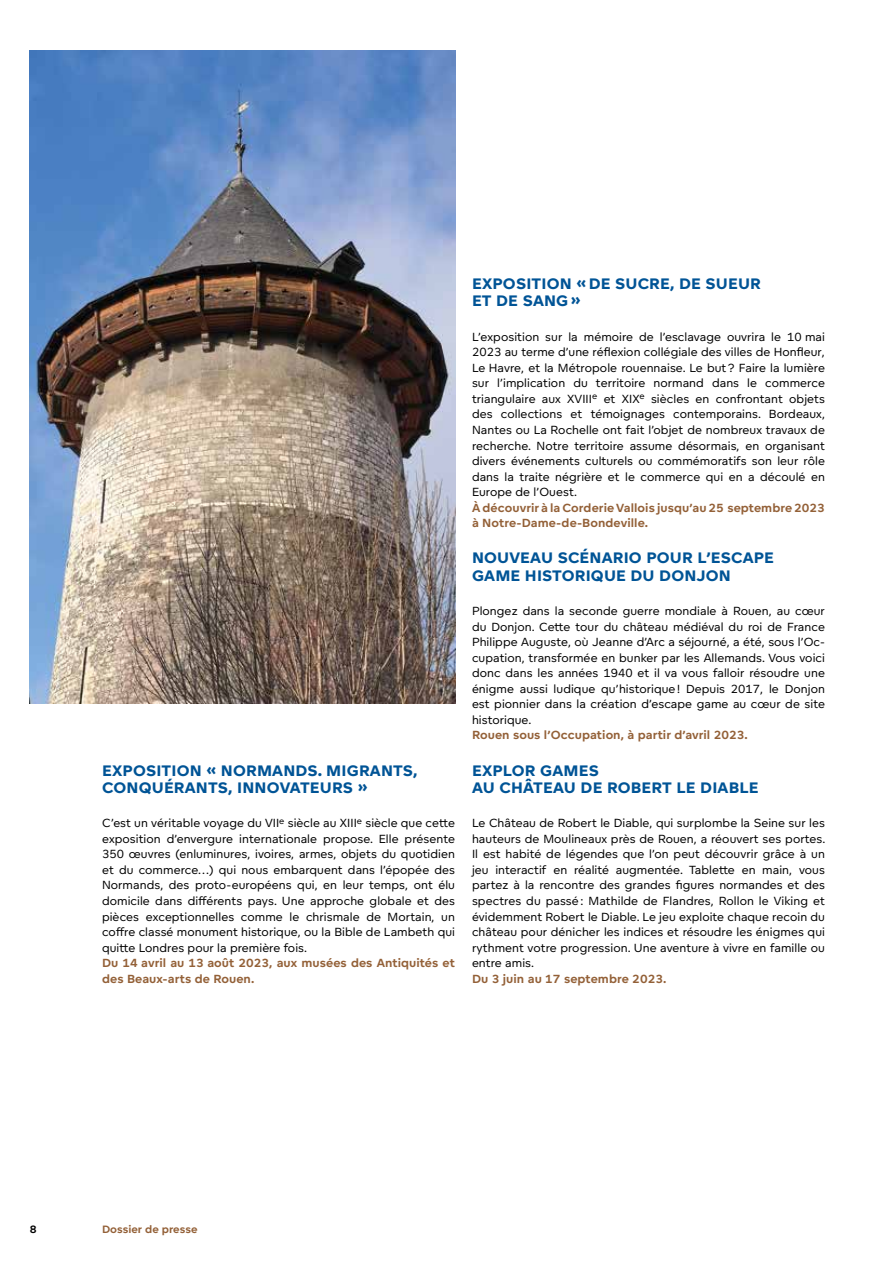
<style>
.page{position:relative;width:893px;height:1263px;background:#fff}
.page>*{position:absolute;margin:0;border:0;box-sizing:border-box;transform-origin:0 0}
.t1{font:800 15px/17.2px "Foundry Unie";letter-spacing:.01em;color:#005496}
.t2{font:11.7px/15.5px "Foundry Unie";letter-spacing:.005em;color:#000;text-align:justify}
.t3{font:700 11.7px/15.5px "Foundry Unie";letter-spacing:.005em;color:#936037}
.t4{font:700 10.5px "Foundry Unie";color:#936037}
.t5{font:700 10.5px "Foundry Unie";color:#000}
</style>
<div class="page">
<img style="left:30px;top:50px;width:425px;height:653px">
<p class="t1" style="left:102px;top:761px;width:317px">EXPOSITION « NORMANDS. MIGRANTS,<br>CONQUÉRANTS, INNOVATEURS »</p>
<p class="t2" style="left:102px;top:815px;width:354px">C’est un véritable voyage du VII<sup>e</sup> siècle au XIII<sup>e</sup> siècle que cette exposition d’envergure internationale propose. Elle présente 350 œuvres (enluminures, ivoires, armes, objets du quotidien et du commerce…) qui nous embarquent dans l’épopée des Normands, des proto-européens qui, en leur temps, ont élu domicile dans différents pays. Une approche globale et des pièces exceptionnelles comme le chrismale de Mortain, un coffre classé monument historique, ou la Bible de Lambeth qui quitte Londres pour la première fois.</p>
<p class="t3" style="left:102px;top:955px;width:354px">Du 14 avril au 13 août 2023, aux musées des Antiquités et des Beaux-arts de Rouen.</p>
<p class="t1" style="left:472px;top:275px;width:291px">EXPOSITION « DE SUCRE, DE SUEUR<br>ET DE SANG »</p>
<p class="t2" style="left:472px;top:329px;width:354px">L’exposition sur la mémoire de l’esclavage ouvrira le 10 mai 2023 au terme d’une réflexion collégiale des villes de Honfleur, Le Havre, et la Métropole rouennaise. Le but ? Faire la lumière sur l’implication du territoire normand dans le commerce triangulaire aux XVIII<sup>e</sup> et XIX<sup>e</sup> siècles en confrontant objets des collections et témoignages contemporains. Bordeaux, Nantes ou La Rochelle ont fait l’objet de nombreux travaux de recherche. Notre territoire assume désormais, en organisant divers événements culturels ou commémoratifs son leur rôle dans la traite négrière et le commerce qui en a découlé en Europe de l’Ouest.</p>
<p class="t3" style="left:472px;top:499px;width:354px">À découvrir à la Corderie Vallois jusqu’au 25 septembre 2023 à Notre-Dame-de-Bondeville.</p>
<p class="t1" style="left:472px;top:549px;width:304px">NOUVEAU SCÉNARIO POUR L’ESCAPE<br>GAME HISTORIQUE DU DONJON</p>
<p class="t2" style="left:472px;top:603px;width:354px">Plongez dans la seconde guerre mondiale à Rouen, au cœur du Donjon. Cette tour du château médiéval du roi de France Philippe Auguste, où Jeanne d’Arc a séjourné, a été, sous l’Oc&shy;cupation, transformée en bunker par les Allemands. Vous voici donc dans les années 1940 et il va vous falloir résoudre une énigme aussi ludique qu’historique ! Depuis 2017, le Donjon est pionnier dans la création d’escape game au cœur de site historique.</p>
<p class="t3" style="left:472px;top:727px;width:277px">Rouen sous l’Occupation, à partir d’avril 2023.</p>
<p class="t1" style="left:472px;top:761px;width:288px">EXPLOR GAMES<br>AU CHÂTEAU DE ROBERT LE DIABLE</p>
<p class="t2" style="left:472px;top:815px;width:355px">Le Château de Robert le Diable, qui surplombe la Seine sur les hauteurs de Moulineaux près de Rouen, a réouvert ses portes.<br>Il est habité de légendes que l’on peut découvrir grâce à un jeu interactif en réalité augmentée. Tablette en main, vous partez à la rencontre des grandes figures normandes et des spectres du passé : Mathilde de Flandres, Rollon le Viking et évidemment Robert le Diable. Le jeu exploite chaque recoin du château pour dénicher les indices et résoudre les énigmes qui rythment votre progression. Une aventure à vivre en famille ou entre amis.</p>
<p class="t3" style="left:472px;top:970px;width:196px">Du 3 juin au 17 septembre 2023.</p>
<p class="t5" style="left:30px;top:1222px;width:8px">8</p>
<p class="t4" style="left:102px;top:1222px;width:97px">Dossier de presse</p>
</div>
